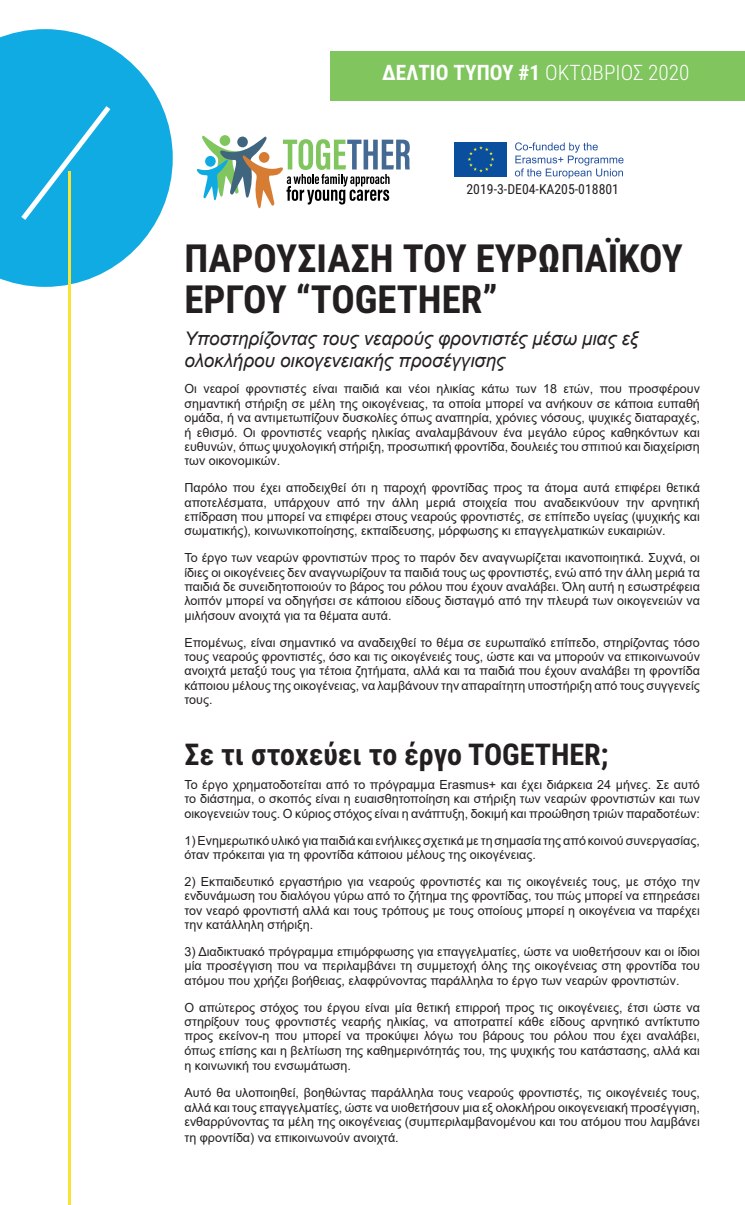
<style>
.page{position:relative;width:745px;height:1205px;background:#fff}
.page>*{position:absolute;margin:0;border:0;box-sizing:border-box;transform-origin:0 0}
.t1{font:700 38.75px/41.4px "Roboto Condensed";color:#231f20}
.t2{font:700 30px "Roboto Condensed";color:#231f20}
.t3{font:700 21.25px "Roboto Condensed";color:#fff}
.t4{font:italic 18.75px/21.5px "Arial";color:#231f20}
.t5{font:13.75px "Roboto Condensed";color:#231f20}
.t6{font:12.5px/14.4px "Arial";color:#231f20;text-align:justify}
.s1{font-weight:300}
</style>
<div class="page">
<svg style="left:0;top:29px;width:173px;height:258px;fill:#11abe3"></svg>
<svg style="left:197px;top:136px;width:212px;height:72px"></svg>
<div style="left:259px;top:152px;width:10px;height:11px;background:#d67d33;border-radius:50%"></div>
<div style="left:331px;top:51px;width:413px;height:49px;background:#80c55e"></div>
<svg style="left:16px;top:101px;width:99px;height:124px;background:#1eafe4"></svg>
<div style="left:454px;top:142px;width:52px;height:34px;background:#0a4f9e"></div>
<svg style="left:467px;top:146px;width:27px;height:26px"></svg>
<svg style="left:514px;top:142px;width:109px;height:36px"></svg>
<hr style="left:68px;top:172px;width:3px;height:1033px;background:#f8e337">
<h3 class="t3" style="left:382px;top:58px;width:308px">ΔΕΛΤΊΟ ΤΎΠΟΥ #1 <span class="s1">ΟΚΤΏΒΡΙΟΣ 2020</span></h3>
<p class="t5" style="left:466px;top:179px;width:154px">2019-3-DE04-KA205-018801</p>
<h1 class="t1" style="left:184px;top:236px;width:499px">ΠΑΡΟΥΣΙΑΣΗ ΤΟΥ ΕΥΡΩΠΑΪΚΟΥ<br>ΕΡΓΟΥ “TOGETHER”</h1>
<h3 class="t4" style="left:184px;top:328px;width:455px">Υποστηρίζοντας τους νεαρούς φροντιστές μέσω μιας εξ ολοκλήρου οικογενειακής προσέγγισης</h3>
<p class="t6" style="left:184px;top:382px;width:516px">Οι νεαροί φροντιστές είναι παιδιά και νέοι ηλικίας κάτω των 18 ετών, που προσφέρουν σημαντική στήριξη σε μέλη της οικογένειας, τα οποία μπορεί να ανήκουν σε κάποια ευπαθή ομάδα, ή να αντιμετωπίζουν δυσκολίες όπως αναπηρία, χρόνιες νόσους, ψυχικές διαταραχές, ή εθισμό. Οι φροντιστές νεαρής ηλικίας αναλαμβάνουν ένα μεγάλο εύρος καθηκόντων και ευθυνών, όπως ψυχολογική στήριξη, προσωπική φροντίδα, δουλειές του σπιτιού και διαχείριση των οικονομικών.</p>
<p class="t6" style="left:184px;top:480px;width:516px">Παρόλο που έχει αποδειχθεί ότι η παροχή φροντίδας προς τα άτομα αυτά επιφέρει θετικά αποτελέσματα, υπάρχουν από την άλλη μεριά στοιχεία που αναδεικνύουν την αρνητική επίδραση που μπορεί να επιφέρει στους νεαρούς φροντιστές, σε επίπεδο υγείας (ψυχικής και σωματικής), κοινωνικοποίησης, εκπαίδευσης, μόρφωσης κι επαγγελματικών ευκαιριών.</p>
<p class="t6" style="left:184px;top:550px;width:516px">Το έργο των νεαρών φροντιστών προς το παρόν δεν αναγνωρίζεται ικανοποιητικά. Συχνά, οι ίδιες οι οικογένειες δεν αναγνωρίζουν τα παιδιά τους ως φροντιστές, ενώ από την άλλη μεριά τα παιδιά δε συνειδητοποιούν το βάρος του ρόλου που έχουν αναλάβει. Όλη αυτή η εσωστρέφεια λοιπόν μπορεί να οδηγήσει σε κάποιου είδους δισταγμό από την πλευρά των οικογενειών να μιλήσουν ανοιχτά για τα θέματα αυτά.</p>
<p class="t6" style="left:184px;top:635px;width:516px">Επομένως, είναι σημαντικό να αναδειχθεί το θέμα σε ευρωπαϊκό επίπεδο, στηρίζοντας τόσο τους νεαρούς φροντιστές, όσο και τις οικογένειές τους, ώστε και να μπορούν να επικοινωνούν ανοιχτά μεταξύ τους για τέτοια ζητήματα, αλλά και τα παιδιά που έχουν αναλάβει τη φροντίδα κάποιου μέλους της οικογένειας, να λαμβάνουν την απαραίτητη υποστήριξη από τους συγγενείς τους.</p>
<h2 class="t2" style="left:184px;top:733px;width:425px">Σε τι στοχεύει το έργο TOGETHER;</h2>
<p class="t6" style="left:184px;top:777px;width:516px">Το έργο χρηματοδοτείται από το πρόγραμμα Erasmus+ και έχει διάρκεια 24 μήνες. Σε αυτό το διάστημα, ο σκοπός είναι η ευαισθητοποίηση και στήριξη των νεαρών φροντιστών και των οικογενειών τους. Ο κύριος στόχος είναι η ανάπτυξη, δοκιμή και προώθηση τριών παραδοτέων:</p>
<p class="t6" style="left:184px;top:833px;width:516px">1) Ενημερωτικό υλικό για παιδιά και ενήλικες σχετικά με τη σημασία της από κοινού συνεργασίας, όταν πρόκειται για τη φροντίδα κάποιου μέλους της οικογένειας.</p>
<p class="t6" style="left:184px;top:874px;width:516px">2) Εκπαιδευτικό εργαστήριο για νεαρούς φροντιστές και τις οικογένειές τους, με στόχο την ενδυνάμωση του διαλόγου γύρω από το ζήτημα της φροντίδας, του πώς μπορεί να επηρεάσει τον νεαρό φροντιστή αλλά και τους τρόπους με τους οποίους μπορεί η οικογένεια να παρέχει την κατάλληλη στήριξη.</p>
<p class="t6" style="left:184px;top:944px;width:516px">3) Διαδικτυακό πρόγραμμα επιμόρφωσης για επαγγελματίες, ώστε να υιοθετήσουν και οι ίδιοι μία προσέγγιση που να περιλαμβάνει τη συμμετοχή όλης της οικογένειας στη φροντίδα του ατόμου που χρήζει βοήθειας, ελαφρύνοντας παράλληλα το έργο των νεαρών φροντιστών.</p>
<p class="t6" style="left:184px;top:1000px;width:516px">Ο απώτερος στόχος του έργου είναι μία θετική επιρροή προς τις οικογένειες, έτσι ώστε να στηρίξουν τους φροντιστές νεαρής ηλικίας, να αποτραπεί κάθε είδους αρνητικό αντίκτυπο προς εκείνον-η που μπορεί να προκύψει λόγω του βάρους του ρόλου που έχει αναλάβει, όπως επίσης και η βελτίωση της καθημερινότητάς του, της ψυχικής του κατάστασης, αλλά και</p>
<p class="t6" style="left:184px;top:1052px;width:516px;line-height:26.9px">η κοινωνική του ενσωμάτωση.<br>Αυτό θα υλοποιηθεί, βοηθώντας παράλληλα τους νεαρούς φροντιστές, τις οικογένειές τους,</p>
<p class="t6" style="left:184px;top:1100px;width:516px">αλλά και τους επαγγελματίες, ώστε να υιοθετήσουν μια εξ ολοκλήρου οικογενειακή προσέγγιση, ενθαρρύνοντας τα μέλη της οικογένειας (συμπεριλαμβανομένου και του ατόμου που λαμβάνει</p>
<p class="t6" style="left:184px;top:1130px;width:216px">τη φροντίδα) να επικοινωνούν ανοιχτά.</p>
</div>
